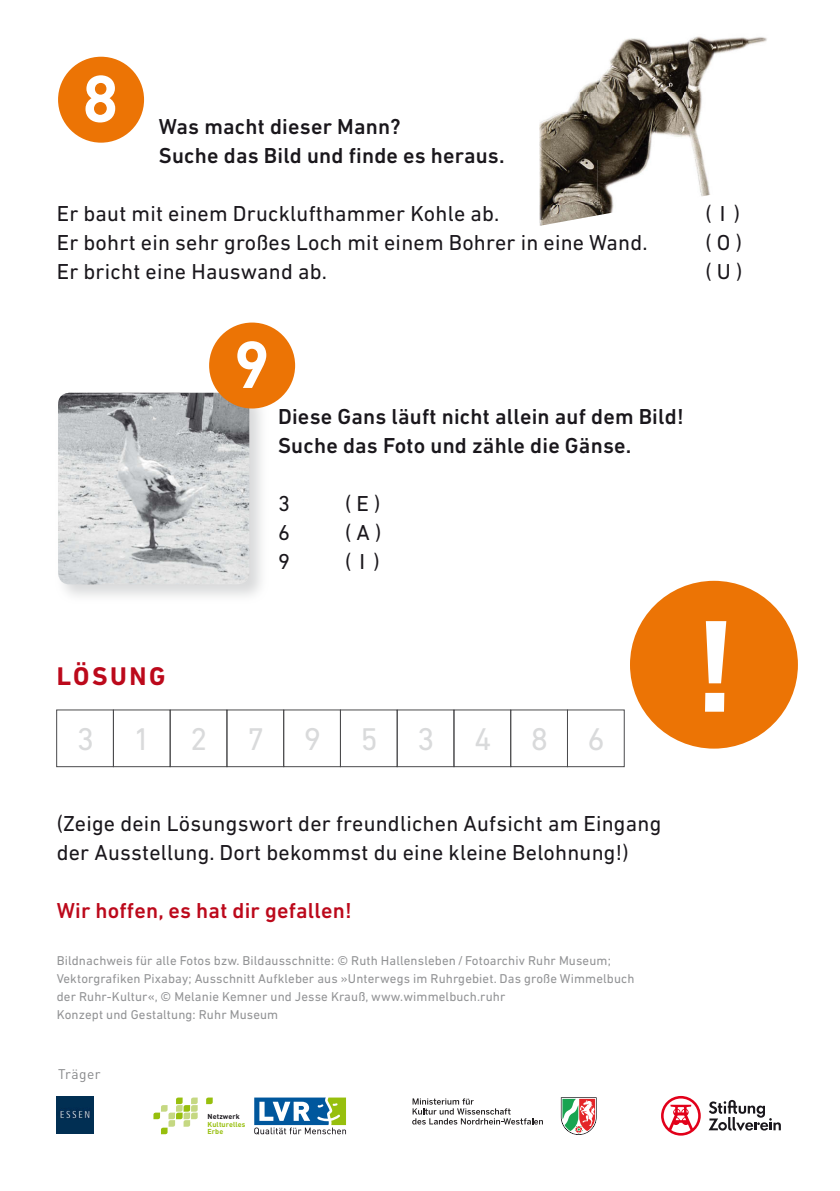
<style>
.page{position:relative;width:840px;height:1191px;background:#fff}
.page>*{position:absolute;margin:0;border:0;box-sizing:border-box;transform-origin:0 0}
.t1{font:700 127.2px "DINCE";color:#fff}
.t2{font:700 65.2px "DINCE";color:#fff}
.t3{font:32px "DIN Next LT Pro";letter-spacing:1.23em;color:#d9dadb}
.t4{font:700 26px "DIN Next LT Pro";letter-spacing:.1em;color:#bc091b}
.t5{font:22px/29px "DIN Next LT Pro";letter-spacing:.01em;color:#1a171c}
.t6{font:500 22px/29px "DIN Next LT Pro";letter-spacing:.01em;color:#1a171c}
.t7{font:500 22px "DIN Next LT Pro";letter-spacing:.01em;color:#bc091b}
.t8{font:13.8px "DIN";letter-spacing:.03em;color:#87888a}
.t9{font:13px/18px "DIN Next LT Pro";letter-spacing:.01em;color:#929395}
.t10{font:700 7.2px/7.6px "DIN";letter-spacing:.02em;color:#97bf0d}
.t11{font:700 7.2px "DIN";letter-spacing:.02em;color:#1a171c}
</style>
<div class="page">
<div style="left:629px;top:581px;width:168px;height:167px;background:#ec7405;border-radius:50%"></div>
<img style="left:56px;top:1096px;width:37px;height:37px">
<svg style="left:153px;top:1097px;width:44px;height:37px"></svg>
<svg style="left:206px;top:1097px;width:6px;height:7px"></svg>
<svg style="left:254px;top:1097px;width:92px;height:37px"></svg>
<svg style="left:560px;top:1097px;width:36px;height:38px"></svg>
<svg style="left:412px;top:1098px;width:130px;height:26px"></svg>
<svg style="left:661px;top:1096px;width:39px;height:39px"></svg>
<svg style="left:708px;top:1100px;width:72px;height:30px"></svg>
<div style="left:58px;top:57px;width:86px;height:86px;background:#ec7405;border-radius:50%"></div>
<div style="left:566px;top:709px;width:58px;height:58px;border:1px solid #4b4b4d"></div>
<div style="left:56px;top:709px;width:58px;height:58px;border:1px solid #4b4b4d"></div>
<div style="left:113px;top:709px;width:57px;height:58px;border:1px solid #4b4b4d"></div>
<div style="left:169px;top:709px;width:58px;height:58px;border:1px solid #4b4b4d"></div>
<div style="left:226px;top:709px;width:58px;height:58px;border:1px solid #4b4b4d"></div>
<div style="left:283px;top:709px;width:58px;height:58px;border:1px solid #4b4b4d"></div>
<div style="left:340px;top:709px;width:57px;height:58px;border:1px solid #4b4b4d"></div>
<div style="left:396px;top:709px;width:58px;height:58px;border:1px solid #4b4b4d"></div>
<div style="left:453px;top:709px;width:58px;height:58px;border:1px solid #4b4b4d"></div>
<div style="left:510px;top:709px;width:57px;height:58px;border:1px solid #4b4b4d"></div>
<img style="left:63px;top:389px;width:205px;height:207px">
<img style="left:58px;top:393px;width:191px;height:191px">
<div style="left:209px;top:322px;width:86px;height:86px;background:#ec7405;border-radius:50%"></div>
<img style="left:578px;top:36px;width:189px;height:57px">
<img style="left:539px;top:93px;width:164px;height:66px">
<img style="left:539px;top:159px;width:58px;height:67px">
<img style="left:597px;top:159px;width:114px;height:46px">
<img style="left:539px;top:205px;width:75px;height:18px">
<h2 class="t2" style="left:82px;top:55px;width:38px">8</h2>
<h3 class="t6" style="left:159px;top:112px;width:347px">Was macht dieser Mann?<br>Suche das Bild und finde es heraus.</h3>
<h3 class="t5" style="left:57px;top:199px;width:444px">Er baut mit einem Drucklufthammer Kohle ab.</h3>
<h3 class="t5" style="left:705px;top:199px;width:36px">( I )</h3>
<h3 class="t5" style="left:57px;top:228px;width:592px">Er bohrt ein sehr großes Loch mit einem Bohrer in eine Wand.</h3>
<h3 class="t5" style="left:705px;top:228px;width:38px">( O )</h3>
<h3 class="t5" style="left:57px;top:257px;width:272px">Er bricht eine Hauswand ab.</h3>
<h3 class="t5" style="left:705px;top:257px;width:38px">( U )</h3>
<h3 class="t4" style="left:57px;top:661px;width:110px">LÖSUNG</h3>
<h2 class="t2" style="left:233px;top:321px;width:38px">9</h2>
<h3 class="t6" style="left:278px;top:402px;width:407px">Diese Gans läuft nicht allein auf dem Bild!<br>Suche das Foto und zähle die Gänse.</h3>
<h3 class="t5" style="left:278px;top:489px;width:13px">3</h3>
<h3 class="t5" style="left:345px;top:489px;width:37px">( E )</h3>
<h3 class="t5" style="left:278px;top:518px;width:13px">6</h3>
<h3 class="t5" style="left:345px;top:518px;width:38px">( A )</h3>
<h3 class="t5" style="left:278px;top:547px;width:13px">9</h3>
<h3 class="t5" style="left:345px;top:547px;width:36px">( I )</h3>
<h3 class="t3" style="left:77px;top:720px;width:529px">3127953486</h3>
<h1 class="t1" style="left:689px;top:580px;width:48px">!</h1>
<h3 class="t5" style="left:57px;top:808px;width:605px">(Zeige dein Lösungswort der freundlichen Aufsicht am Eingang der Ausstellung. Dort bekommst du eine kleine Belohnung!)</h3>
<h3 class="t7" style="left:57px;top:897px;width:296px">Wir hoffen, es hat dir gefallen!</h3>
<p class="t9" style="left:57px;top:951px;width:579px">Bildnachweis für alle Fotos bzw. Bildausschnitte: © Ruth Hallensleben / Fotoarchiv Ruhr Museum; Vektorgrafiken Pixabay; Ausschnitt Aufkleber aus »Unterwegs im Ruhrgebiet. Das große Wimmelbuch der Ruhr-Kultur«, © Melanie Kemner und Jesse Krauß, www.wimmelbuch.ruhr<br>Konzept und Gestaltung: Ruhr Museum</p>
<p class="t8" style="left:58px;top:1065px;width:44px">Träger</p>
<p class="t11" style="left:207px;top:1111px;width:34px">Netzwerk</p>
<p class="t10" style="left:207px;top:1120px;width:39px">Kulturelles<br>Erbe</p>
</div>
